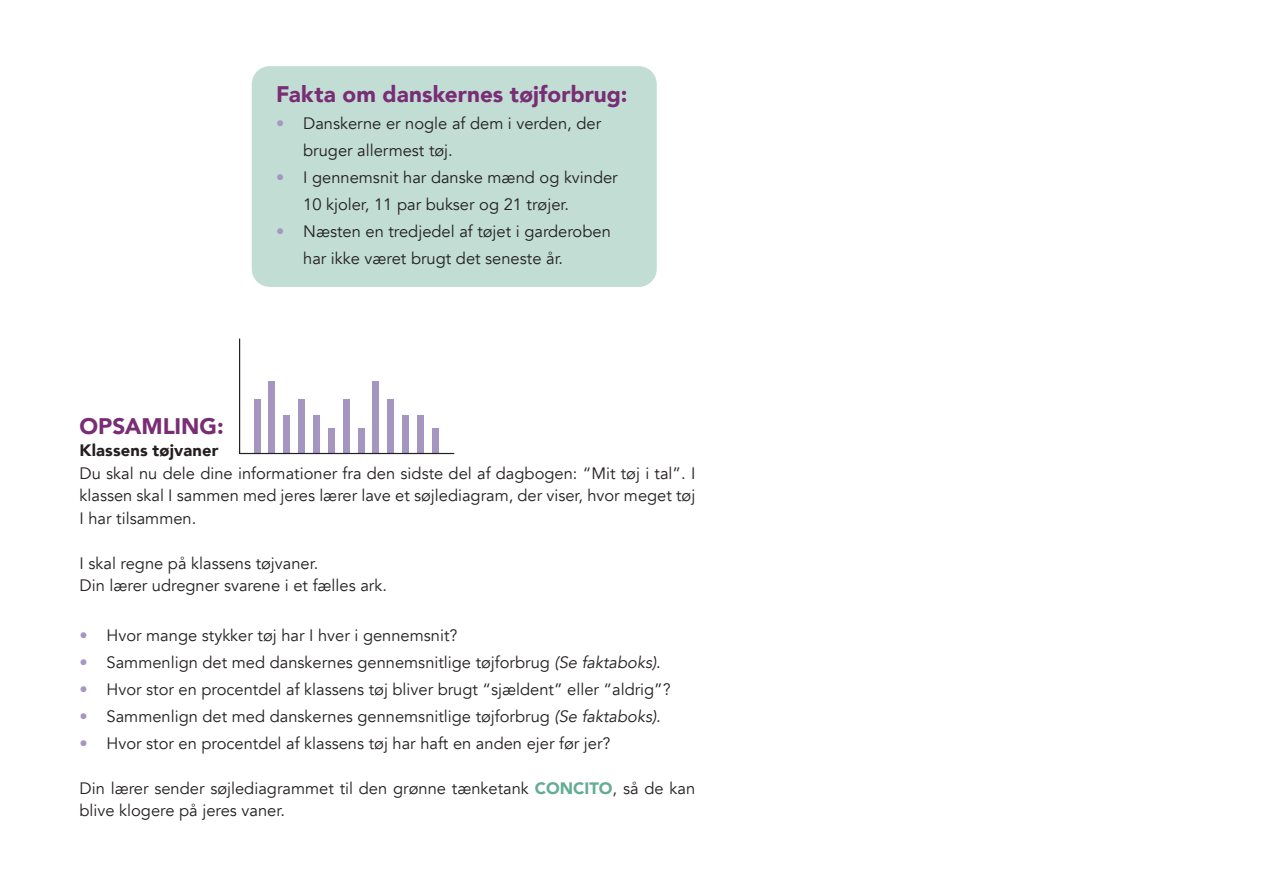
<style>
.page{position:relative;width:1263px;height:893px;background:#fff}
.page>*{position:absolute;margin:0;border:0;box-sizing:border-box;transform-origin:0 0}
.t1{font:900 22.5px "Avenir";color:#782d74}
.t2{font:16.5px/22.5px "Avenir";color:#231f20}
.t3{font:900 16.5px "Avenir";letter-spacing:.01em;color:#231f20}
.s1{color:#a596c2}
.s2{font-style:italic}
.s3{font-weight:900;color:#65ac94}
</style>
<div class="page">
<svg style="left:239px;top:338px;width:216px;height:117px"></svg>
<div style="left:252px;top:66px;width:405px;height:221px;background:#c1ddd4;border-radius:18px"></div>
<h1 class="t1" style="left:276px;top:80px;width:353px">Fakta om danskernes tøjforbrug:</h1>
<p class="t2" style="left:303px;top:110px;width:299px;line-height:27px;text-indent:-27px"><span class="s1">•</span> Danskerne er nogle af dem i verden, der bruger allermest tøj.</p>
<p class="t2" style="left:303px;top:164px;width:316px;line-height:27px;text-indent:-27px"><span class="s1">•</span> I gennemsnit har danske mænd og kvinder<br>10 kjoler, 11 par bukser og 21 trøjer.</p>
<p class="t2" style="left:303px;top:218px;width:309px;line-height:27px;text-indent:-27px"><span class="s1">•</span> Næsten en tredjedel af tøjet i garderoben har ikke været brugt det seneste år.</p>
<h1 class="t1" style="left:80px;top:411px;width:146px">OPSAMLING:</h1>
<p class="t3" style="left:80px;top:440px;width:140px">Klassens tøjvaner</p>
<p class="t2" style="left:80px;top:462px;width:617px;text-align:justify">Du skal nu dele dine informationer fra den sidste del af dagbogen: “Mit tøj i tal”. I klassen skal I sammen med jeres lærer lave et søjlediagram, der viser, hvor meget tøj I har tilsammen.</p>
<p class="t2" style="left:80px;top:552px;width:309px">I skal regne på klassens tøjvaner.<br>Din lærer udregner svarene i et fælles ark.</p>
<p class="t2" style="left:80px;top:624px;width:379px"><span class="s1">•</span> Hvor mange stykker tøj har I hver i gennemsnit?</p>
<p class="t2" style="left:80px;top:651px;width:583px"><span class="s1">•</span> Sammenlign det med danskernes gennemsnitlige tøjforbrug <span class="s2">(Se faktaboks)</span>.</p>
<p class="t2" style="left:80px;top:678px;width:593px"><span class="s1">•</span> Hvor stor en procentdel af klassens tøj bliver brugt “sjældent” eller “aldrig”?</p>
<p class="t2" style="left:80px;top:705px;width:583px"><span class="s1">•</span> Sammenlign det med danskernes gennemsnitlige tøjforbrug <span class="s2">(Se faktaboks).</span></p>
<p class="t2" style="left:80px;top:732px;width:532px"><span class="s1">•</span> Hvor stor en procentdel af klassens tøj har haft en anden ejer før jer?</p>
<p class="t2" style="left:80px;top:777px;width:617px">Din lærer sender søjlediagrammet til den grønne tænketank <span class="s3">CONCITO</span>, så de kan blive klogere på jeres vaner.</p>
</div>
